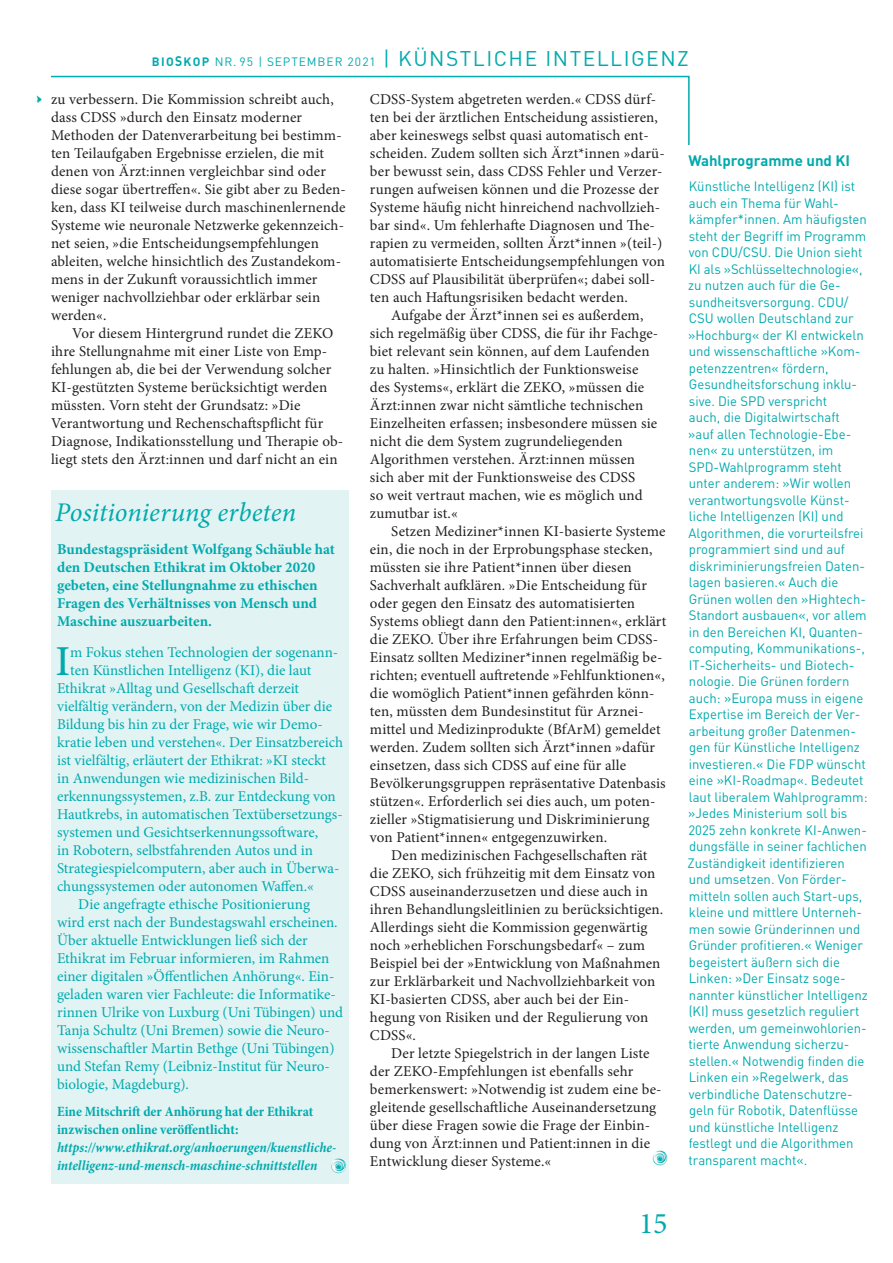
<style>
.page{position:relative;width:893px;height:1263px;background:#fff}
.page>*{position:absolute;margin:0;border:0;box-sizing:border-box;transform-origin:0 0}
.Fließ_mit_Initialien{font:500 42.75px "Minion Pro";color:#00aaad}
.t1{font:30px "Minion Pro";color:#00aaad}
.einspaltiger_Titel_z{font:italic 27px "Minion Pro";color:#00aaad}
.Rubriktitel_rechts{font:21px "DIN";letter-spacing:.07em;color:#00aaad}
._0_Fließtext_mit_Ein{font:15px/18px "Minion Pro";letter-spacing:.01em;color:#231f20}
.Fließ_mit_Initialien-2{font:15px "Minion Pro";color:#00aaad}
.Fließ_Spotlightbox{font:15px/18px "Minion Pro";color:#00aaad}
.Vorspann_Spotlightbo{font:700 15px/18px "Minion Pro";color:#00aaad}
.Marg_rechts__Titel{font:700 15px "DIN";color:#00aaad}
.Nachtrag_Spotlightbo{font:italic 700 condensed 14.25px/18px "Minion Pro";letter-spacing:-.005em;color:#00aaad}
.Marg_rechts__Fließ{font:13.5px/16.5px "DIN";color:#00aaad}
._8b_Autorin_links_vo{font:italic 12px "Minion Pro";color:#00aaad}
.s1{font-weight:700;font-size:12px}
.s2{font-weight:700;font-size:13.8px}
.s3{font-size:12px}
.s4{font-style:normal}
</style>
<div class="page">
<svg style="left:51px;top:75px;width:639px;height:70px"></svg>
<img style="left:652px;top:1150px;width:16px;height:16px;border-radius:8px">
<div style="left:51px;top:490px;width:298px;height:693px;background:#e2f3f4"></div>
<img style="left:331px;top:1158px;width:15px;height:15px;border-radius:8px">
<p class="Rubriktitel_rechts" style="left:152px;top:46px;width:538px"><span class="s1">BIO</span><span class="s2">S</span><span class="s1">KOP</span> <span class="s3">NR. 95 | SEPTEMBER 2021</span> | KÜNSTLICHE INTELLIGENZ</p>
<p class="_8b_Autorin_links_vo" style="left:37px;top:91px;width:7px">→</p>
<p class="_0_Fließtext_mit_Ein" style="left:51px;top:90px;width:296px">zu verbessern. Die Kommission schreibt auch, dass CDSS »durch den Einsatz moderner Methoden der Datenverarbeitung bei bestimm&shy;ten Teilaufgaben Ergebnisse erzielen, die mit denen von Ärzt:innen vergleichbar sind oder diese sogar übertreffen«. Sie gibt aber zu Beden&shy;ken, dass KI teilweise durch maschinenlernende Systeme wie neuronale Netzwerke gekennzeich&shy;net seien, »die Entscheidungsempfehlungen ableiten, welche hinsichtlich des Zustandekom&shy;mens in der Zukunft voraussichtlich immer weniger nachvollziehbar oder erklärbar sein werden«.</p>
<p class="_0_Fließtext_mit_Ein" style="left:51px;top:324px;width:294px;text-indent:21px">Vor diesem Hintergrund rundet die ZEKO ihre Stellungnahme mit einer Liste von Emp&shy;fehlungen ab, die bei der Verwendung solcher KI-gestützten Systeme berücksichtigt werden müssten. Vorn steht der Grundsatz: »Die Verantwortung und Rechenschaftspflicht für Diagnose, Indikationsstellung und Therapie ob&shy;liegt stets den Ärzt:innen und darf nicht an ein</p>
<p class="einspaltiger_Titel_z" style="left:55px;top:494px;width:243px">Positionierung erbeten</p>
<p class="Vorspann_Spotlightbo" style="left:57px;top:540px;width:279px">Bundestagspräsident Wolfgang Schäuble hat den Deutschen Ethikrat im Oktober 2020 gebeten, eine Stellungnahme zu ethischen Fragen des Verhältnisses von Mensch und Maschine auszuarbeiten.</p>
<p class="Fließ_mit_Initialien" style="left:55px;top:632px;width:16px">I</p>
<p class="Fließ_mit_Initialien-2" style="left:70px;top:642px;width:268px">m Fokus stehen Technologien der sogenann-</p>
<p class="Fließ_mit_Initialien-2" style="left:70px;top:660px;width:243px">ten Künstlichen Intelligenz (KI), die laut</p>
<p class="Fließ_mit_Initialien-2" style="left:57px;top:678px;width:244px">Ethikrat »Alltag und Gesellschaft derzeit</p>
<p class="Fließ_mit_Initialien-2" style="left:57px;top:696px;width:277px">vielfältig verändern, von der Medizin über die</p>
<p class="Fließ_mit_Initialien-2" style="left:57px;top:714px;width:265px">Bildung bis hin zu der Frage, wie wir Demo-</p>
<p class="Fließ_mit_Initialien-2" style="left:57px;top:732px;width:288px">kratie leben und verstehen«. Der Einsatzbereich</p>
<p class="Fließ_mit_Initialien-2" style="left:57px;top:750px;width:270px">ist vielfältig, erläutert der Ethikrat: »KI steckt</p>
<p class="Fließ_mit_Initialien-2" style="left:57px;top:768px;width:252px">in Anwendungen wie medizinischen Bild-</p>
<p class="Fließ_mit_Initialien-2" style="left:57px;top:786px;width:280px">erkennungssystemen, z.B. zur Entdeckung von</p>
<p class="Fließ_mit_Initialien-2" style="left:57px;top:804px;width:287px">Hautkrebs, in automatischen Textübersetzungs-</p>
<p class="Fließ_mit_Initialien-2" style="left:57px;top:822px;width:263px">systemen und Gesichtserkennungssoftware,</p>
<p class="Fließ_mit_Initialien-2" style="left:57px;top:840px;width:257px">in Robotern, selbstfahrenden Autos und in</p>
<p class="Fließ_mit_Initialien-2" style="left:57px;top:858px;width:284px">Strategiespielcomputern, aber auch in Überwa-</p>
<p class="Fließ_mit_Initialien-2" style="left:57px;top:876px;width:258px">chungssystemen oder autonomen Waffen.«</p>
<p class="Fließ_Spotlightbox" style="left:57px;top:895px;width:288px;text-indent:21px">Die angefragte ethische Positionierung<br>wird erst nach der Bundestagswahl erscheinen.<br>Über aktuelle Entwicklungen ließ sich der Ethikrat im Februar informieren, im Rahmen einer digitalen »Öffentlichen Anhörung«. Ein&shy;geladen waren vier Fachleute: die Informatike&shy;rinnen Ulrike von Luxburg (Uni Tübingen) und Tanja Schultz (Uni Bremen) sowie die Neuro&shy;wissenschaftler Martin Bethge (Uni Tübingen) und Stefan Remy (Leibniz-Institut für Neuro&shy;biologie, Magdeburg).</p>
<p class="Nachtrag_Spotlightbo" style="left:57px;top:1102px;width:281px"><span class="s4">Eine Mitschrift der Anhörung hat der Ethikrat inzwischen online veröffentlicht: </span>https://www.ethikrat.org/anhoerungen/kuenstliche&shy;intelligenz-und-mensch-maschine-schnittstellen</p>
<p class="_0_Fließtext_mit_Ein" style="left:370px;top:90px;width:297px">CDSS-System abgetreten werden.« CDSS dürf&shy;ten bei der ärztlichen Entscheidung assistieren, aber keineswegs selbst quasi automatisch ent&shy;scheiden. Zudem sollten sich Ärzt*innen »darü&shy;ber bewusst sein, dass CDSS Fehler und Verzer&shy;rungen aufweisen können und die Prozesse der Systeme häufig nicht hinreichend nachvollzieh&shy;bar sind«. Um fehlerhafte Diagnosen und The&shy;rapien zu vermeiden, sollten Ärzt*innen »(teil-) automatisierte Entscheidungsempfehlungen von CDSS auf Plausibilität überprüfen«; dabei soll&shy;ten auch Haftungsrisiken bedacht werden.</p>
<p class="_0_Fließtext_mit_Ein" style="left:370px;top:306px;width:290px;text-indent:21px">Aufgabe der Ärzt*innen sei es außerdem, sich regelmäßig über CDSS, die für ihr Fachge&shy;biet relevant sein können, auf dem Laufenden zu halten. »Hinsichtlich der Funktionsweise des Systems«, erklärt die ZEKO, »müssen die Ärzt:innen zwar nicht sämtliche technischen Einzelheiten erfassen; insbesondere müssen sie nicht die dem System zugrundeliegenden Algorithmen verstehen. Ärzt:innen müssen sich aber mit der Funktionsweise des CDSS<br>so weit vertraut machen, wie es möglich und zumutbar ist.«</p>
<p class="_0_Fließtext_mit_Ein" style="left:370px;top:522px;width:298px;text-indent:21px">Setzen Mediziner*innen KI-basierte Systeme ein, die noch in der Erprobungsphase stecken, müssten sie ihre Patient*innen über diesen Sachverhalt aufklären. »Die Entscheidung für oder gegen den Einsatz des automatisierten Systems obliegt dann den Patient:innen«, erklärt die ZEKO. Über ihre Erfahrungen beim CDSS-Einsatz sollten Mediziner*innen regelmäßig be&shy;richten; eventuell auftretende »Fehlfunktionen«, die womöglich Patient*innen gefährden könn&shy;ten, müssten dem Bundesinstitut für Arznei&shy;mittel und Medizinprodukte (BfArM) gemeldet werden. Zudem sollten sich Ärzt*innen »dafür einsetzen, dass sich CDSS auf eine für alle Bevölkerungsgruppen repräsentative Datenbasis stützen«. Erforderlich sei dies auch, um poten&shy;zieller »Stigmatisierung und Diskriminierung von Patient*innen« entgegenzuwirken.</p>
<p class="_0_Fließtext_mit_Ein" style="left:370px;top:846px;width:295px;text-indent:21px">Den medizinischen Fachgesellschaften rät die ZEKO, sich frühzeitig mit dem Einsatz von CDSS auseinanderzusetzen und diese auch in ihren Behandlungsleitlinien zu berücksichtigen.<br>Allerdings sieht die Kommission gegenwärtig noch »erheblichen Forschungsbedarf« – zum Beispiel bei der »Entwicklung von Maßnahmen zur Erklärbarkeit und Nachvollziehbarkeit von KI-basierten CDSS, aber auch bei der Ein&shy;hegung von Risiken und der Regulierung von CDSS«.</p>
<p class="_0_Fließtext_mit_Ein" style="left:370px;top:1044px;width:293px;text-indent:21px">Der letzte Spiegelstrich in der langen Liste der ZEKO-Empfehlungen ist ebenfalls sehr bemerkenswert: »Notwendig ist zudem eine be&shy;gleitende gesellschaftliche Auseinandersetzung über diese Fragen sowie die Frage der Einbin&shy;dung von Ärzt:innen und Patient:innen in die Entwicklung dieser Systeme.«</p>
<p class="Marg_rechts__Titel" style="left:688px;top:151px;width:163px">Wahlprogramme und KI</p>
<p class="Marg_rechts__Fließ" style="left:688px;top:178px;width:182px">Künstliche Intelligenz (KI) ist auch ein Thema für Wahl&shy;kämpfer*innen. Am häufigsten steht der Begriff im Programm von CDU/CSU. Die Union sieht<br>KI als »Schlüsseltechnologie«, zu nutzen auch für die Ge&shy;sundheitsversorgung. CDU/<br>CSU wollen Deutschland zur »Hochburg« der KI entwickeln und wissenschaftliche »Kom&shy;petenzzentren« fördern,<br>Gesundheitsforschung inklu&shy;sive. Die SPD verspricht<br>auch, die Digitalwirtschaft<br>»auf allen Technologie-Ebe&shy;nen« zu unterstützen, im<br>SPD-Wahlprogramm steht unter anderem: »Wir wollen verantwortungsvolle Künst&shy;liche Intelligenzen (KI) und<br>Algorithmen, die vorurteilsfrei programmiert sind und auf diskriminierungsfreien Daten&shy;lagen basieren.« Auch die<br>Grünen wollen den »Hightech-<br>Standort ausbauen«, vor allem in den Bereichen KI, Quanten&shy;computing, Kommunikations-,<br>IT-Sicherheits- und Biotech&shy;nologie. Die Grünen fordern auch: »Europa muss in eigene<br>Expertise im Bereich der Ver&shy;arbeitung großer Datenmen&shy;gen für Künstliche Intelligenz investieren.« Die FDP wünscht eine »KI-Roadmap«. Bedeutet laut liberalem Wahlprogramm: »Jedes Ministerium soll bis<br>2025 zehn konkrete KI-Anwen&shy;dungsfälle in seiner fachlichen<br>Zuständigkeit identifizieren und umsetzen. Von Förder&shy;mitteln sollen auch Start-ups, kleine und mittlere Unterneh&shy;men sowie Gründerinnen und<br>Gründer profitieren.« Weniger begeistert äußern sich die<br>Linken: »Der Einsatz soge&shy;nannter künstlicher Intelligenz (KI) muss gesetzlich reguliert werden, um gemeinwohlorien&shy;tierte Anwendung sicherzu&shy;stellen.« Notwendig finden die<br>Linken ein »Regelwerk, das verbindliche Datenschutzre&shy;geln für Robotik, Datenflüsse und künstliche Intelligenz festlegt und die Algorithmen transparent macht«.</p>
<p class="t1" style="left:639px;top:1203px;width:30px">15</p>
</div>
